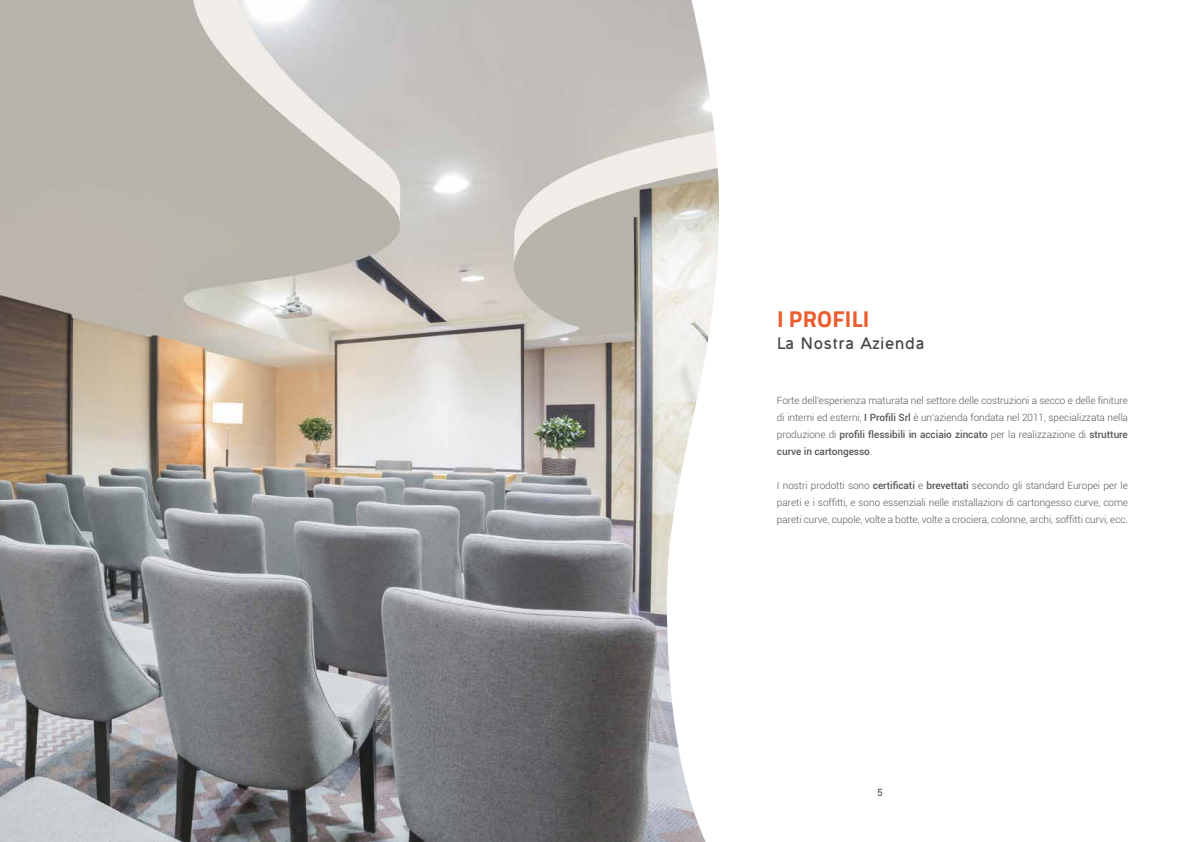
<style>
.page{position:relative;width:1191px;height:842px;background:#fff}
.page>*{position:absolute;margin:0;border:0;box-sizing:border-box;transform-origin:0 0}
.t1{font:700 23px "Titillium Web";letter-spacing:.01em;color:#eb5c2e}
.t2{font:700 15px "Ogonek";color:#474747}
.t3{font:300 10px/17px "Roboto";letter-spacing:-.005em;color:#575756;text-align:justify}
.t4{font:10px "Roboto";color:#474747}
.s1{font-weight:500}
</style>
<div class="page">
<img style="left:0;top:0;width:719px;height:842px">
<h1 class="t1" style="left:777px;top:301px;width:94px">I PROFILI</h1>
<h2 class="t2" style="left:777px;top:332px;width:149px">La Nostra Azienda</h2>
<p class="t3" style="left:777px;top:391px;width:352px">Forte dell’esperienza maturata nel settore delle costruzioni a secco e delle finiture di interni ed esterni, <span class="s1">I Profili Srl</span> è un’azienda fondata nel 2011, specializzata nella produzione di <span class="s1">profili flessibili in acciaio zincato</span> per la realizzazione di <span class="s1">strutture curve in cartongesso</span>.</p>
<p class="t3" style="left:777px;top:476px;width:352px">I nostri prodotti sono <span class="s1">certificati</span> e <span class="s1">brevettati</span> secondo gli standard Europei per le pareti e i soffitti, e sono essenziali nelle installazioni di cartongesso curve, come pareti curve, cupole, volte a botte, volte a crociera, colonne, archi, soffitti curvi, ecc.</p>
<p class="t4" style="left:877px;top:786px;width:7px">5</p>
</div>
